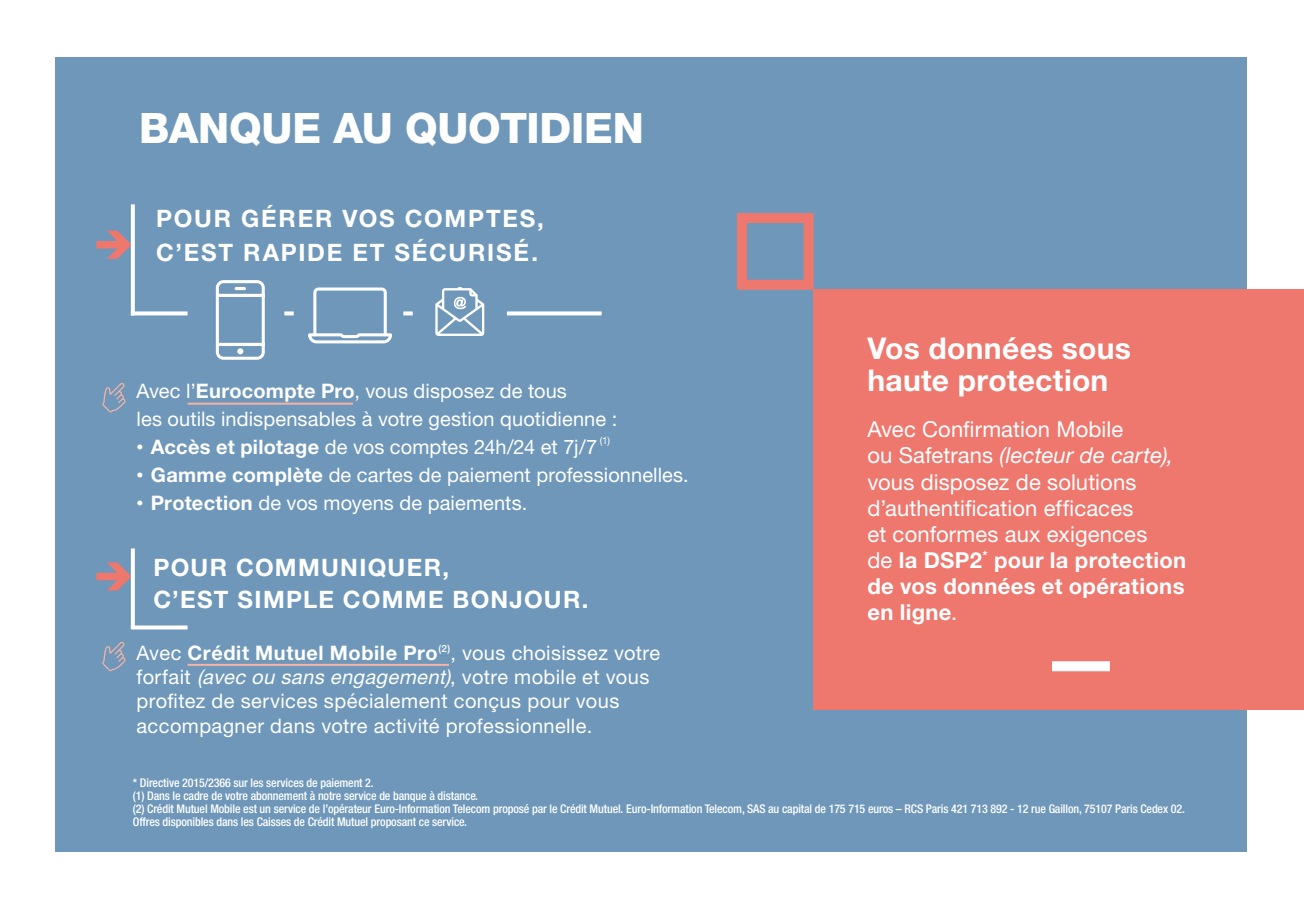
<style>
.page{position:relative;width:1304px;height:908px;background:#fff}
.page>*{position:absolute;margin:0;border:0;box-sizing:border-box;transform-origin:0 0}
.t1{font:800 42px "Helvetica Neue LT Std";letter-spacing:-.005em;color:#fff}
.t2{font:700 30px/32px "Helvetica Neue LT Std";letter-spacing:.01em;color:#fff}
.t3{font:700 24px/34px "Helvetica Neue LT Std";letter-spacing:.06em;color:#fff}
.t4{font:22px/26px "Helvetica Neue LT Std";letter-spacing:.005em;color:#fff}
.t5{font:20px/24px "Helvetica Neue LT Std";letter-spacing:.01em;color:#fff}
.t6{font:500 condensed 12px/13px "Helvetica Neue LT Std";letter-spacing:-.01em;color:#fff}
.t7{font:10px "Helvetica Neue LT Std";color:#fff}
.s1{font-weight:700}
.s2{font-size:14px}
.s3{font-style:italic}
</style>
<div class="page">
<div style="left:56px;top:57px;width:1191px;height:793px;background:#6e97b9"></div>
<svg style="left:96px;top:230px;width:35px;height:29px"></svg>
<svg style="left:96px;top:562px;width:35px;height:28px"></svg>
<svg style="left:131px;top:204px;width:4px;height:107px"></svg>
<svg style="left:131px;top:548px;width:4px;height:77px"></svg>
<svg style="left:131px;top:311px;width:57px;height:4px"></svg>
<svg style="left:131px;top:625px;width:57px;height:4px"></svg>
<svg style="left:507px;top:311px;width:95px;height:4px"></svg>
<svg style="left:403px;top:311px;width:10px;height:4px"></svg>
<svg style="left:284px;top:311px;width:10px;height:4px"></svg>
<svg style="left:215px;top:280px;width:50px;height:80px"></svg>
<svg style="left:308px;top:287px;width:84px;height:57px"></svg>
<svg style="left:435px;top:287px;width:49px;height:49px"></svg>
<div style="left:737px;top:213px;width:77px;height:76px;border:10px solid #ee776e"></div>
<div style="left:814px;top:289px;width:490px;height:420px;background:#ee776e"></div>
<div style="left:1052px;top:661px;width:58px;height:10px;background:#fff"></div>
<svg style="left:102px;top:383px;width:24px;height:29px"></svg>
<svg style="left:102px;top:641px;width:24px;height:30px"></svg>
<hr style="left:188px;top:402px;width:165px;height:2px;background:#f6b3a7">
<hr style="left:188px;top:663px;width:261px;height:2px;background:#f6b3a7">
<h1 class="t1" style="left:139px;top:103px;width:506px">BANQUE AU QUOTIDIEN</h1>
<p class="t3" style="left:156px;top:201px;width:389px">POUR GÉRER VOS COMPTES,<br>C’EST RAPIDE ET SÉCURISÉ.</p>
<p class="t5" style="left:137px;top:376px;width:482px;line-height:28px">Avec l’<span class="s1">Eurocompte Pro</span>, vous disposez de tous<br>les outils indispensables à votre gestion quotidienne :</p>
<p class="t5" style="left:137px;top:434px;width:462px"><span class="s2">•</span> <span class="s1">Accès et pilotage</span> de vos comptes 24h/24 et 7j/7</p>
<p class="t7" style="left:600px;top:434px;width:12px">(1)</p>
<p class="t5" style="left:137px;top:462px;width:554px"><span class="s2">•</span> <span class="s1">Gamme complète</span> de cartes de paiement professionnelles.</p>
<p class="t5" style="left:137px;top:490px;width:392px"><span class="s2">•</span> <span class="s1">Protection</span> de vos moyens de paiements.</p>
<p class="t3" style="left:154px;top:551px;width:437px;line-height:32px">POUR COMMUNIQUER,<br>C’EST SIMPLE COMME BONJOUR.</p>
<p class="t5" style="left:137px;top:640px;width:525px">Avec <span class="s1">Crédit Mutuel Mobile Pro</span><sup>(2)</sup>, vous choisissez votre forfait <span class="s3">(avec ou sans engagement)</span>, votre mobile et vous profitez de services spécialement conçus pour vous accompagner dans votre activité professionnelle.</p>
<h2 class="t2" style="left:867px;top:332px;width:265px">Vos données sous haute protection</h2>
<p class="t4" style="left:867px;top:416px;width:320px">Avec Confirmation Mobile<br>ou Safetrans <span class="s3">(lecteur de carte), </span>vous disposez de solutions d’authentification efficaces<br>et conformes aux exigences<br>de <span class="s1">la DSP2</span><sup>*</sup> <span class="s1">pour la protection de vos données et opérations en ligne</span>.</p>
<p class="t6" style="left:133px;top:775px;width:1054px">* Directive 2015/2366 sur les services de paiement 2.<br>(1) Dans le cadre de votre abonnement à notre service de banque à distance.<br>(2) Crédit Mutuel Mobile est un service de l’opérateur Euro-Information Telecom proposé par le Crédit Mutuel. Euro-Information Telecom, SAS au capital de 175 715 euros – RCS Paris 421 713 892 - 12 rue Gaillon, 75107 Paris Cedex 02.<br>Offres disponibles dans les Caisses de Crédit Mutuel proposant ce service.</p>
</div>
